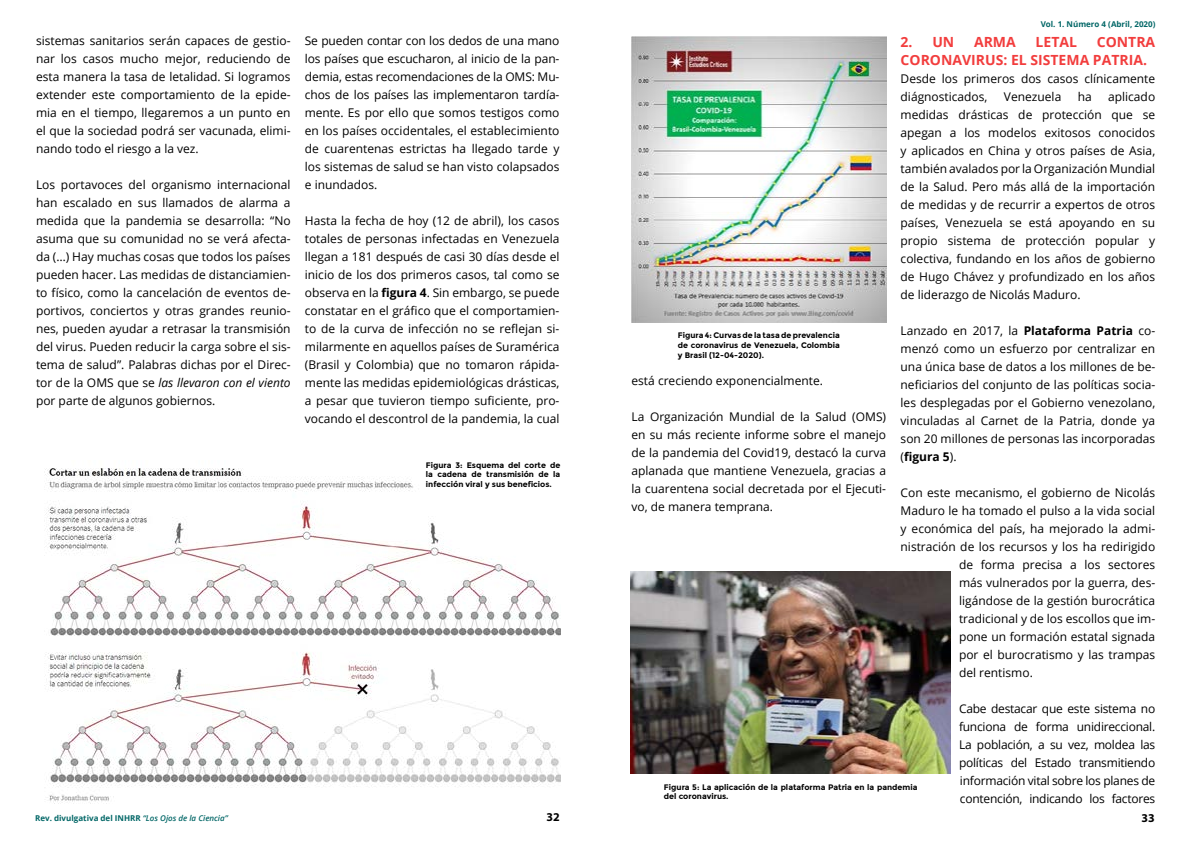
<style>
.page{position:relative;width:1191px;height:842px;background:#fff}
.page>*{position:absolute;margin:0;border:0;box-sizing:border-box;transform-origin:0 0}
.t1{font:700 14px/18px "Open Sans";color:#f23d3d}
.t2{font:12px/18px "Open Sans";color:#000;text-align:justify}
.t3{font:700 12px "Myriad Pro";color:#000}
.t4{font:700 8px/9.6px "Montserrat";color:#000;text-align:justify}
.t5{font:700 8px "Open Sans";color:#066}
.s1{font-style:italic}
.s2{font-weight:700}
.s3{font-weight:600;font-style:italic}
</style>
<div class="page">
<img style="left:44px;top:468px;width:516px;height:336px">
<img style="left:631px;top:571px;width:319px;height:203px">
<img style="left:631px;top:36px;width:255px;height:286px">
<p class="t2" style="left:36px;top:33px;width:256px">sistemas sanitarios serán capaces de gestio&shy;nar los casos mucho mejor, reduciendo de esta manera la tasa de letalidad. Si logramos extender este comportamiento de la epide&shy;mia en el tiempo, llegaremos a un punto en el que la sociedad podrá ser vacunada, elimi&shy;nando todo el riesgo a la vez.</p>
<p class="t2" style="left:36px;top:177px;width:256px">Los portavoces del organismo internacional han escalado en sus llamados de alarma a medida que la pandemia se desarrolla: “No asuma que su comunidad no se verá afecta&shy;da (…) Hay muchas cosas que todos los países pueden hacer. Las medidas de distanciamien&shy;to físico, como la cancelación de eventos de&shy;portivos, conciertos y otras grandes reunio&shy;nes, pueden ayudar a retrasar la transmisión del virus. Pueden reducir la carga sobre el sis&shy;tema de salud”. Palabras dichas por el Direc&shy;tor de la OMS que se <span class="s1">las llevaron con el viento </span>por parte de algunos gobiernos.</p>
<p class="t2" style="left:305px;top:33px;width:256px">Se pueden contar con los dedos de una mano los países que escucharon, al inicio de la pan&shy;demia, estas recomendaciones de la OMS: Mu&shy;chos de los países las implementaron tardía&shy;mente. Es por ello que somos testigos como en los países occidentales, el establecimiento de cuarentenas estrictas ha llegado tarde y los sistemas de salud se han visto colapsados e inundados.</p>
<p class="t2" style="left:305px;top:213px;width:256px">Hasta la fecha de hoy (12 de abril), los casos totales de personas infectadas en Venezuela llegan a 181 después de casi 30 días desde el inicio de los dos primeros casos, tal como se observa en la <span class="s2">figura 4</span>. Sin embargo, se puede constatar en el gráfico que el comportamien&shy;to de la curva de infección no se reflejan si&shy;milarmente en aquellos países de Suramérica (Brasil y Colombia) que no tomaron rápida&shy;mente las medidas epidemiológicas drásticas, a pesar que tuvieron tiempo suficiente, pro&shy;vocando el descontrol de la pandemia, la cual</p>
<p class="t4" style="left:426px;top:461px;width:136px">Figura 3: Esquema del corte de la cadena de transmisión de la infección viral y sus beneficios.</p>
<p class="t5" style="left:1040px;top:21px;width:116px">Vol. 1. Número 4 (Abril, 2020)</p>
<p class="t1" style="left:900px;top:34px;width:256px;text-indent:196px">CONTRA<br>CORONAVIRUS: EL SISTEMA PATRIA.</p>
<p class="t2" style="left:900px;top:71px;width:256px">Desde los primeros dos casos clínicamente diágnosticados,</p>
<p class="t1" style="left:900px;top:34px;width:55px">2. UN</p>
<p class="t1" style="left:974px;top:34px;width:43px">ARMA</p>
<p class="t1" style="left:1035px;top:34px;width:43px">LETAL</p>
<p class="t2" style="left:900px;top:89px;width:256px;text-indent:207px">aplicado medidas drásticas de protección que se apegan a los modelos exitosos conocidos y aplicados en China y otros países de Asia, también avalados por la Organización Mundial de la Salud. Pero más allá de la importación de medidas y de recurrir a expertos de otros países, Venezuela se está apoyando en su propio sistema de protección popular y colectiva, fundando en los años de gobierno de Hugo Chávez y profundizado en los años de liderazgo de Nicolás Maduro.</p>
<p class="t2" style="left:900px;top:323px;width:256px">Lanzado en 2017, la <span class="s2">Plataforma Patria</span> co&shy;menzó como un esfuerzo por centralizar en una única base de datos a los millones de be&shy;neficiarios del conjunto de las políticas socia&shy;les desplegadas por el Gobierno venezolano, vinculadas al Carnet de la Patria, donde ya son 20 millones de personas las incorporadas (<span class="s2">figura 5</span>).</p>
<p class="t2" style="left:900px;top:485px;width:256px">Con este mecanismo, el gobierno de Nicolás</p>
<p class="t2" style="left:900px;top:503px;width:256px">Maduro le ha tomado el pulso a la vida social</p>
<p class="t2" style="left:900px;top:521px;width:256px">y económica del país, ha mejorado la admi-</p>
<p class="t2" style="left:900px;top:539px;width:256px">nistración de los recursos y los ha redirigido</p>
<p class="t2" style="left:959px;top:557px;width:198px">de forma precisa a los sectores</p>
<p class="t2" style="left:959px;top:575px;width:198px">más vulnerados por la guerra, des-</p>
<p class="t2" style="left:959px;top:593px;width:198px">ligándose de la gestión burocrática</p>
<p class="t2" style="left:959px;top:611px;width:198px">tradicional y de los escollos que im-</p>
<p class="t2" style="left:959px;top:629px;width:198px">pone un formación estatal signada</p>
<p class="t2" style="left:959px;top:647px;width:198px">por el burocratismo y las trampas</p>
<p class="t2" style="left:959px;top:665px;width:75px">del rentismo.</p>
<p class="t2" style="left:959px;top:701px;width:198px">Cabe destacar que este sistema no funciona de forma unidireccional.<br>La población, a su vez, moldea las políticas del Estado transmitiendo información vital sobre los planes de contención, indicando los factores</p>
<p class="t2" style="left:1004px;top:89px;width:59px">Venezuela</p>
<p class="t2" style="left:1077px;top:89px;width:16px">ha</p>
<p class="t4" style="left:678px;top:331px;width:163px">Figura 4: Curvas de la tasa de prevalencia de coronavirus de Venezuela, Colombia y Brasil (12-04-2020).</p>
<p class="t2" style="left:631px;top:372px;width:193px">está creciendo exponencialmente.</p>
<p class="t2" style="left:631px;top:408px;width:256px">La Organización Mundial de la Salud (OMS) en su más reciente informe sobre el manejo de la pandemia del Covid19, destacó la curva aplanada que mantiene Venezuela, gracias a la cuarentena social decretada por el Ejecuti&shy;vo, de manera temprana.</p>
<p class="t4" style="left:664px;top:783px;width:255px">Figura 5: La aplicación de la plataforma Patria en la pandemia del coronavirus.</p>
<p class="t5" style="left:35px;top:814px;width:194px">Rev. divulgativa del INHRR <span class="s3">“Los Ojos de la Ciencia”</span></p>
<p class="t3" style="left:546px;top:810px;width:15px">32</p>
<p class="t3" style="left:1141px;top:811px;width:15px">33</p>
</div>
